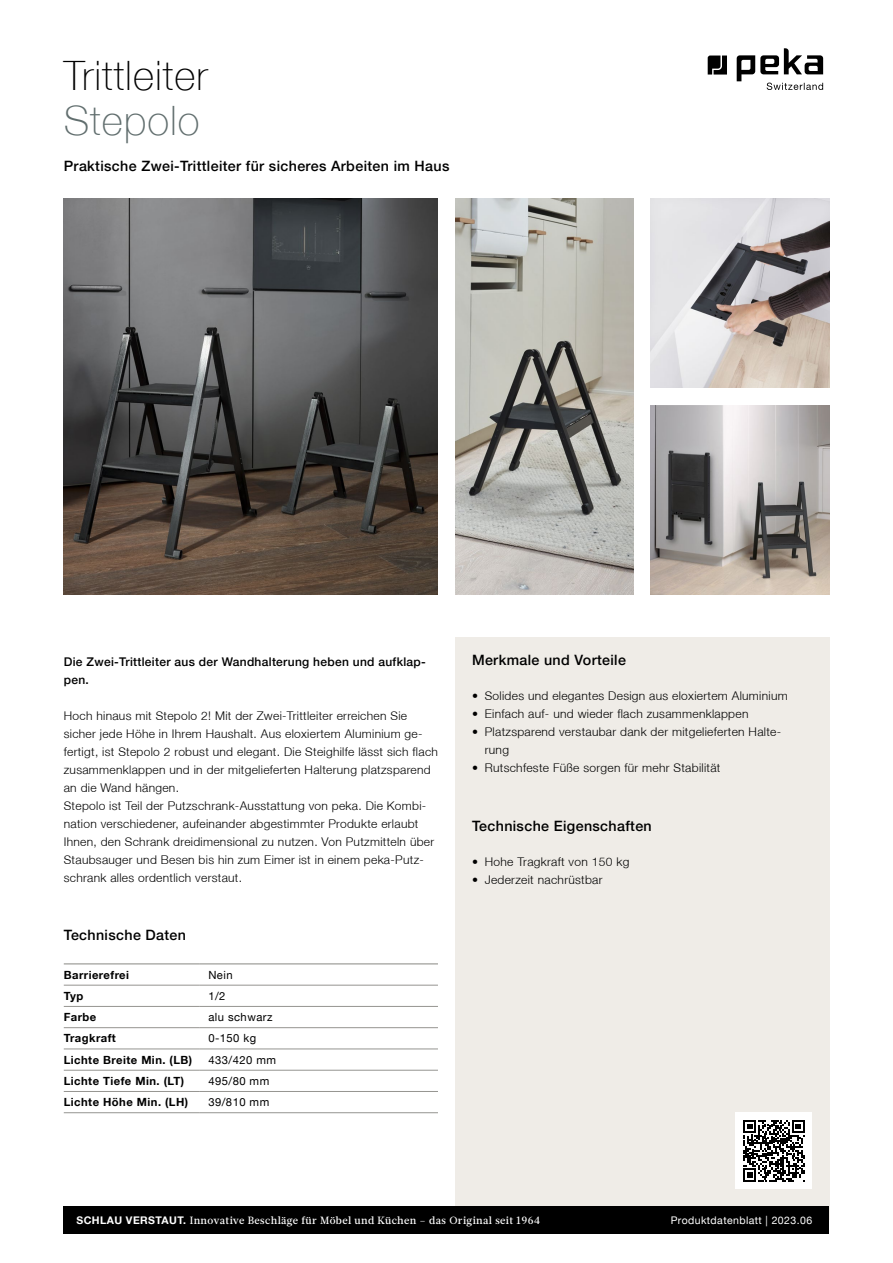
<style>
.page{position:relative;width:893px;height:1263px;background:#fff}
.page>*{position:absolute;margin:0;border:0;box-sizing:border-box;transform-origin:0 0}
.t1{font:100 40.5px "Helvetica Neue LT";letter-spacing:.025em;color:#000}
.t2{font:100 40.5px "Helvetica Neue LT";letter-spacing:.025em;color:#616e6e}
.t3{font:500 14.25px "Helvetica Neue LT";letter-spacing:.025em;color:#000}
.t4{font:300 12px/18px "Helvetica Neue LT";letter-spacing:.025em;color:#000}
.t5{font:500 12px/18px "Helvetica Neue LT";letter-spacing:.025em;color:#000}
.t6{font:700 11.25px "Helvetica Neue LT";letter-spacing:.04em;color:#000}
.t7{font:11.25px "Helvetica Neue LT";letter-spacing:.04em;color:#000}
.t8{font:500 10.5px "Glosa Text";letter-spacing:.04em;color:#fff}
.t9{font:10.5px "Helvetica Neue LT";letter-spacing:.04em;color:#fff}
.s1{font-family:"Helvetica Neue LT";font-weight:700}
</style>
<div class="page">
<div style="left:455px;top:638px;width:374px;height:582px;background:#efece7"></div>
<div style="left:64px;top:1206px;width:765px;height:28px;background:#000"></div>
<svg style="left:708px;top:56px;width:19px;height:19px"></svg>
<svg style="left:737px;top:48px;width:86px;height:42px"></svg>
<hr style="left:64px;top:985px;width:136px;height:1px;background:#959490">
<hr style="left:200px;top:985px;width:238px;height:1px;background:#959490">
<hr style="left:64px;top:1006px;width:136px;height:1px;background:#959490">
<hr style="left:200px;top:1006px;width:238px;height:1px;background:#959490">
<hr style="left:64px;top:1027px;width:136px;height:1px;background:#959490">
<hr style="left:200px;top:1027px;width:238px;height:1px;background:#959490">
<hr style="left:64px;top:1049px;width:136px;height:1px;background:#959490">
<hr style="left:200px;top:1049px;width:238px;height:1px;background:#959490">
<hr style="left:64px;top:1070px;width:136px;height:1px;background:#959490">
<hr style="left:200px;top:1070px;width:238px;height:1px;background:#959490">
<hr style="left:64px;top:1091px;width:136px;height:1px;background:#959490">
<hr style="left:200px;top:1091px;width:238px;height:1px;background:#959490">
<hr style="left:64px;top:1112px;width:136px;height:1px;background:#959490">
<hr style="left:200px;top:1112px;width:238px;height:1px;background:#959490">
<hr style="left:64px;top:963px;width:136px;height:1px;background:#959490">
<hr style="left:200px;top:963px;width:238px;height:1px;background:#959490">
<img style="left:64px;top:198px;width:374px;height:396px">
<img style="left:455px;top:198px;width:179px;height:396px">
<img style="left:651px;top:198px;width:178px;height:189px">
<img style="left:651px;top:405px;width:178px;height:189px">
<div style="left:736px;top:1112px;width:76px;height:77px;background:#fff"></div>
<svg style="left:743px;top:1120px;width:62px;height:61px"></svg>
<h1 class="t1" style="left:64px;top:52px;width:145px">Trittleiter</h1>
<h1 class="t2" style="left:64px;top:97px;width:137px">Stepolo</h1>
<p class="t3" style="left:64px;top:158px;width:387px">Praktische Zwei-Trittleiter für sicheres Arbeiten im Haus</p>
<p class="t5" style="left:64px;top:652px;width:364px">Die Zwei-Trittleiter aus der Wandhalterung heben und aufklap&shy;pen.</p>
<p class="t4" style="left:64px;top:706px;width:376px">Hoch hinaus mit Stepolo 2! Mit der Zwei-Trittleiter erreichen Sie sicher jede Höhe in Ihrem Haushalt. Aus eloxiertem Aluminium ge&shy;fertigt, ist Stepolo 2 robust und elegant. Die Steighilfe lässt sich flach zusammenklappen und in der mitgelieferten Halterung platzsparend an die Wand hängen.<br>Stepolo ist Teil der Putzschrank-Ausstattung von peka. Die Kombi&shy;nation verschiedener, aufeinander abgestimmter Produkte erlaubt Ihnen, den Schrank dreidimensional zu nutzen. Von Putzmitteln über Staubsauger und Besen bis hin zum Eimer ist in einem peka-Putz&shy;schrank alles ordentlich verstaut.</p>
<p class="t3" style="left:64px;top:927px;width:124px">Technische Daten</p>
<p class="t6" style="left:64px;top:967px;width:67px">Barrierefrei</p>
<p class="t7" style="left:208px;top:968px;width:26px">Nein</p>
<p class="t6" style="left:64px;top:989px;width:21px">Typ</p>
<p class="t7" style="left:208px;top:989px;width:19px">1/2</p>
<p class="t6" style="left:64px;top:1010px;width:34px">Farbe</p>
<p class="t7" style="left:208px;top:1010px;width:66px">alu schwarz</p>
<p class="t6" style="left:64px;top:1031px;width:54px">Tragkraft</p>
<p class="t7" style="left:208px;top:1032px;width:49px">0-150 kg</p>
<p class="t6" style="left:64px;top:1053px;width:130px">Lichte Breite Min. (LB)</p>
<p class="t7" style="left:208px;top:1053px;width:69px">433/420 mm</p>
<p class="t6" style="left:64px;top:1074px;width:122px">Lichte Tiefe Min. (LT)</p>
<p class="t7" style="left:208px;top:1074px;width:62px">495/80 mm</p>
<p class="t6" style="left:64px;top:1095px;width:126px">Lichte Höhe Min. (LH)</p>
<p class="t7" style="left:208px;top:1095px;width:62px">39/810 mm</p>
<p class="t3" style="left:472px;top:651px;width:155px">Merkmale und Vorteile</p>
<p class="t4" style="left:472px;top:686px;width:317px">• Solides und elegantes Design aus eloxiertem Aluminium</p>
<p class="t4" style="left:472px;top:704px;width:278px">• Einfach auf- und wieder flach zusammenklappen</p>
<p class="t4" style="left:485px;top:722px;width:298px;text-indent:-13px">• Platzsparend verstaubar dank der mitgelieferten Halte&shy;rung</p>
<p class="t4" style="left:472px;top:758px;width:250px">• Rutschfeste Füße sorgen für mehr Stabilität</p>
<p class="t3" style="left:472px;top:817px;width:181px">Technische Eigenschaften</p>
<p class="t4" style="left:472px;top:852px;width:159px">• Hohe Tragkraft von 150 kg</p>
<p class="t4" style="left:472px;top:870px;width:132px">• Jederzeit nachrüstbar</p>
<p class="t8" style="left:77px;top:1213px;width:465px"><span class="s1">SCHLAU VERSTAUT.</span> Innovative Beschläge für Möbel und Küchen – das Original seit 1964</p>
<p class="t9" style="left:671px;top:1214px;width:143px">Produktdatenblatt | 2023.06</p>
</div>
